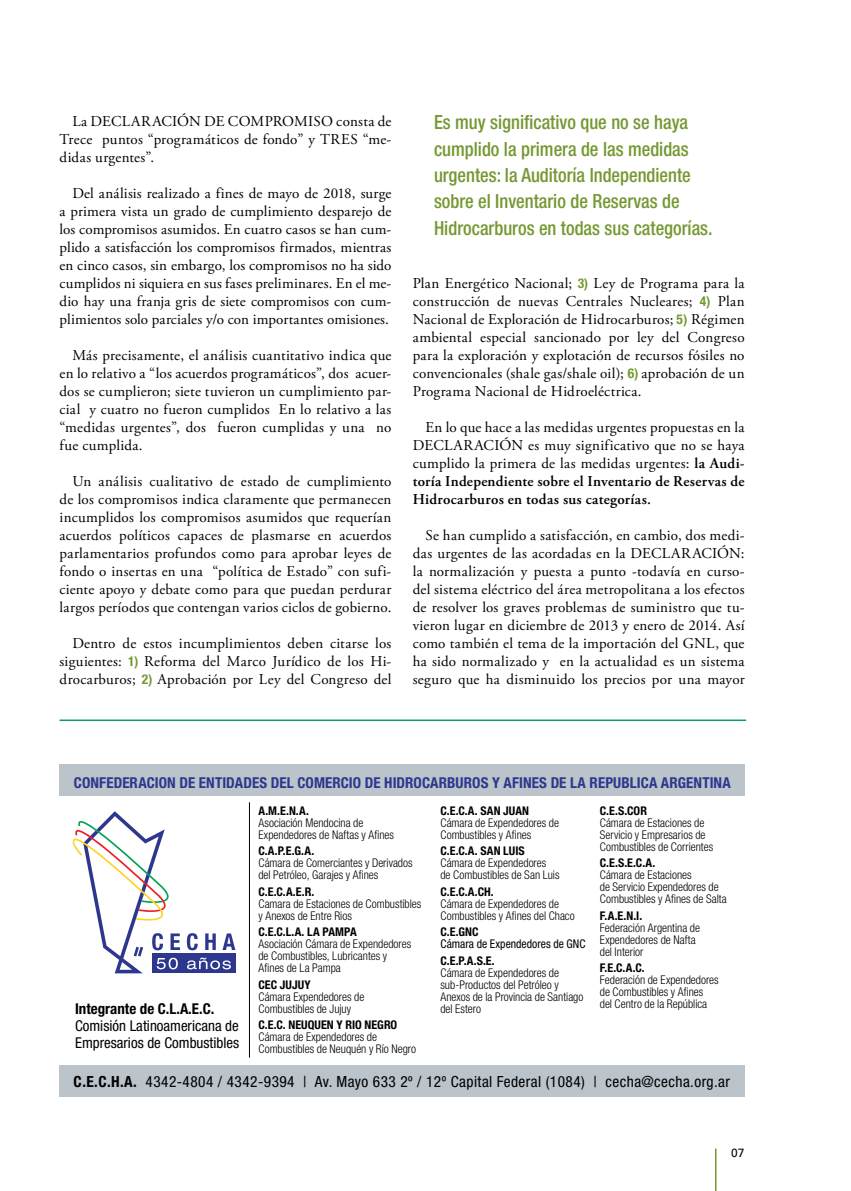
<style>
.page{position:relative;width:851px;height:1191px;background:#fff}
.page>*{position:absolute;margin:0;border:0;box-sizing:border-box;transform-origin:0 0}
.t1{font:500 condensed 19.5px/26.4px "Helvetica Neue LT Std";color:#759832;scale:.95 1}
.t2{font:condensed 15.3px "Helvetica Neue LT Std";letter-spacing:.03em;color:#000}
.t3{font:15px/18px "Adobe Garamond Pro";letter-spacing:.015em;color:#000;text-align:justify}
.t4{font:700 condensed 15px "Helvetica Neue LT Std";letter-spacing:.005em;color:#2d378d}
.t5{font:condensed 15px/17.1px "Helvetica Neue LT Std";color:#000}
.t6{font:700 condensed 15px "Helvetica Neue LT Std";color:#000}
.t7{font:300 condensed 12px/12px "Helvetica Neue LT Std";color:#000}
.t8{font:700 condensed 12px "Helvetica Neue LT Std";letter-spacing:.005em;color:#000}
.t9{font:condensed 12px "Helvetica Neue LT Std";color:#000}
.t10{font:12px "Univers LT Std";color:#000}
.s1{font-family:"Helvetica Neue LT Std";font-weight:700;font-stretch:condensed;font-size:13.5px;color:#759832}
.s2{font-weight:600}
.s3{font-weight:700}
</style>
<div class="page">
<hr style="left:714px;top:1148px;width:2px;height:43px;background:#759832">
<hr style="left:60px;top:719px;width:686px;height:2px;background:#00a068">
<svg style="left:187px;top:933px;width:11px;height:17px"></svg>
<svg style="left:205px;top:933px;width:11px;height:17px"></svg>
<svg style="left:222px;top:933px;width:13px;height:17px"></svg>
<div style="left:152px;top:953px;width:83px;height:20px;background:#2d378d"></div>
<svg style="left:187px;top:957px;width:44px;height:12px"></svg>
<svg style="left:72px;top:811px;width:108px;height:162px"></svg>
<hr style="left:249px;top:802px;width:1px;height:255px;background:#000">
<div style="left:60px;top:764px;width:684px;height:32px;background:#bbc4ca"></div>
<div style="left:60px;top:1065px;width:684px;height:31px;background:#bbc4ca"></div>
<p class="t3" style="left:60px;top:113px;width:333px;text-indent:13px">La DECLARACIÓN DE COMPROMISO consta de Trece puntos “programáticos de fondo” y TRES “me&shy;didas urgentes”.</p>
<p class="t3" style="left:60px;top:185px;width:333px;text-indent:13px">Del análisis realizado a fines de mayo de 2018, surge a primera vista un grado de cumplimiento desparejo de los compromisos asumidos. En cuatro casos se han cum&shy;plido a satisfacción los compromisos firmados, mientras en cinco casos, sin embargo, los compromisos no ha sido cumplidos ni siquiera en sus fases preliminares. En el me&shy;dio hay una franja gris de siete compromisos con cum&shy;plimientos solo parciales y/o con importantes omisiones.</p>
<p class="t3" style="left:60px;top:347px;width:333px;text-indent:13px">Más precisamente, el análisis cuantitativo indica que en lo relativo a “los acuerdos programáticos”, dos acuer&shy;dos se cumplieron; siete tuvieron un cumplimiento par&shy;cial y cuatro no fueron cumplidos En lo relativo a las “medidas urgentes”, dos fueron cumplidas y una no fue cumplida.</p>
<p class="t3" style="left:60px;top:473px;width:333px;text-indent:13px">Un análisis cualitativo de estado de cumplimiento de los compromisos indica claramente que permanecen incumplidos los compromisos asumidos que requerían acuerdos políticos capaces de plasmarse en acuerdos parlamentarios profundos como para aprobar leyes de fondo o insertas en una “política de Estado” con sufi&shy;ciente apoyo y debate como para que puedan perdurar largos períodos que contengan varios ciclos de gobierno.</p>
<p class="t3" style="left:60px;top:635px;width:333px;text-indent:13px">Dentro de estos incumplimientos deben citarse los siguientes: <span class="s1">1)</span> Reforma del Marco Jurídico de los Hi&shy;drocarburos; <span class="s1">2)</span> Aprobación por Ley del Congreso del</p>
<h1 class="t1" style="left:434px;top:109px;width:295px">Es muy significativo que no se haya cumplido la primera de las medidas urgentes: la Auditoría Independiente sobre el Inventario de Reservas de Hidrocarburos en todas sus categorías.</h1>
<p class="t3" style="left:412px;top:275px;width:333px">Plan Energético Nacional; <span class="s1">3)</span> Ley de Programa para la construcción de nuevas Centrales Nucleares; <span class="s1">4)</span> Plan Nacional de Exploración de Hidrocarburos; <span class="s1">5)</span> Régimen ambiental especial sancionado por ley del Congreso para la exploración y explotación de recursos fósiles no convencionales (shale gas/shale oil); <span class="s1">6)</span> aprobación de un Programa Nacional de Hidroeléctrica.</p>
<p class="t3" style="left:412px;top:419px;width:333px;text-indent:13px">En lo que hace a las medidas urgentes propuestas en la DECLARACIÓN es muy significativo que no se haya cumplido la primera de las medidas urgentes: <span class="s2">la Audi&shy;toría Independiente sobre el Inventario de Reservas de Hidrocarburos en todas sus categorías.</span></p>
<p class="t3" style="left:412px;top:527px;width:333px;text-indent:13px">Se han cumplido a satisfacción, en cambio, dos medi&shy;das urgentes de las acordadas en la DECLARACIÓN: la normalización y puesta a punto -todavía en curso&shy;del sistema eléctrico del área metropolitana a los efectos de resolver los graves problemas de suministro que tu&shy;vieron lugar en diciembre de 2013 y enero de 2014. Así como también el tema de la importación del GNL, que ha sido normalizado y en la actualidad es un sistema seguro que ha disminuido los precios por una mayor</p>
<p class="t4" style="left:74px;top:773px;width:658px">CONFEDERACION DE ENTIDADES DEL COMERCIO DE HIDROCARBUROS Y AFINES DE LA REPUBLICA ARGENTINA</p>
<p class="t8" style="left:599px;top:803px;width:49px">C.E.S.COR</p>
<p class="t7" style="left:599px;top:816px;width:115px">Cámara de Estaciones de<br>Servicio y Empresarios de<br>Combustibles de Corrientes</p>
<p class="t8" style="left:599px;top:855px;width:57px">C.E.S.E.C.A.</p>
<p class="t7" style="left:599px;top:868px;width:128px">Cámara de Estaciones<br>de Servicio Expendedores de<br>Combustibles y Afines de Salta</p>
<p class="t8" style="left:599px;top:908px;width:44px">F.A.E.N.I.</p>
<p class="t7" style="left:599px;top:921px;width:102px">Federación Argentina de<br>Expendedores de Nafta del Interior</p>
<p class="t8" style="left:599px;top:960px;width:46px">F.E.C.A.C.</p>
<p class="t7" style="left:599px;top:973px;width:120px">Federación de Expendedores de Combustibles y Afines<br>del Centro de la República</p>
<p class="t8" style="left:440px;top:803px;width:90px">C.E.C.A. SAN JUAN</p>
<p class="t7" style="left:440px;top:816px;width:120px">Cámara de Expendedores de<br>Combustibles y Afines</p>
<p class="t8" style="left:440px;top:843px;width:86px">C.E.C.A. SAN LUIS</p>
<p class="t7" style="left:440px;top:856px;width:121px">Cámara de Expendedores<br>de Combustibles de San Luis</p>
<p class="t8" style="left:440px;top:884px;width:55px">C.E.C.A.CH.</p>
<p class="t7" style="left:440px;top:897px;width:136px">Cámara de Expendedores de<br>Combustibles y Afines del Chaco</p>
<p class="t8" style="left:440px;top:924px;width:40px">C.E.GNC</p>
<p class="t9" style="left:440px;top:937px;width:147px">Cámara de Expendedores de GNC</p>
<p class="t8" style="left:440px;top:953px;width:56px">C.E.P.A.S.E.</p>
<p class="t7" style="left:440px;top:966px;width:144px">Cámara de Expendedores de sub-Productos del Petróleo y<br>Anexos de la Provincia de Santiago</p>
<p class="t8" style="left:258px;top:803px;width:52px">A.M.E.N.A.</p>
<p class="t7" style="left:258px;top:816px;width:137px">Asociación Mendocina de<br>Expendedores de Naftas y Afines</p>
<p class="t8" style="left:258px;top:843px;width:57px">C.A.P.E.G.A.</p>
<p class="t7" style="left:258px;top:856px;width:156px">Cámara de Comerciantes y Derivados del Petróleo, Garajes y Afines</p>
<p class="t8" style="left:258px;top:884px;width:57px">C.E.C.A.E.R.</p>
<p class="t7" style="left:258px;top:897px;width:164px">Camara de Estaciones de Combustibles y Anexos de Entre Rios</p>
<p class="t8" style="left:258px;top:924px;width:100px">C.E.C.L.A. LA PAMPA</p>
<p class="t7" style="left:258px;top:937px;width:154px">Asociación Cámara de Expendedores de Combustibles, Lubricantes y<br>Afines de La Pampa</p>
<p class="t8" style="left:258px;top:977px;width:54px">CEC JUJUY</p>
<p class="t7" style="left:258px;top:990px;width:107px">Cámara Expendedores de<br>Combustibles de Jujuy</p>
<p class="t8" style="left:258px;top:1017px;width:140px">C.E.C. NEUQUEN Y RIO NEGRO</p>
<p class="t7" style="left:258px;top:1030px;width:159px">Cámara de Expendedores de<br>Combustibles de Neuquén y Río Negro</p>
<p class="t6" style="left:75px;top:999px;width:141px">Integrante de C.L.A.E.C.</p>
<p class="t7" style="left:440px;top:1002px;width:42px">del Estero</p>
<p class="t5" style="left:75px;top:1017px;width:166px">Comisión Latinoamericana de<br>Empresarios de Combustibles</p>
<p class="t2" style="left:74px;top:1072px;width:657px"><span class="s3">C.E.C.H.A.</span> 4342-4804 / 4342-9394 | Av. Mayo 633 2º / 12º Capital Federal (1084) | cecha@cecha.org.ar</p>
<p class="t10" style="left:731px;top:1145px;width:15px">07</p>
</div>
